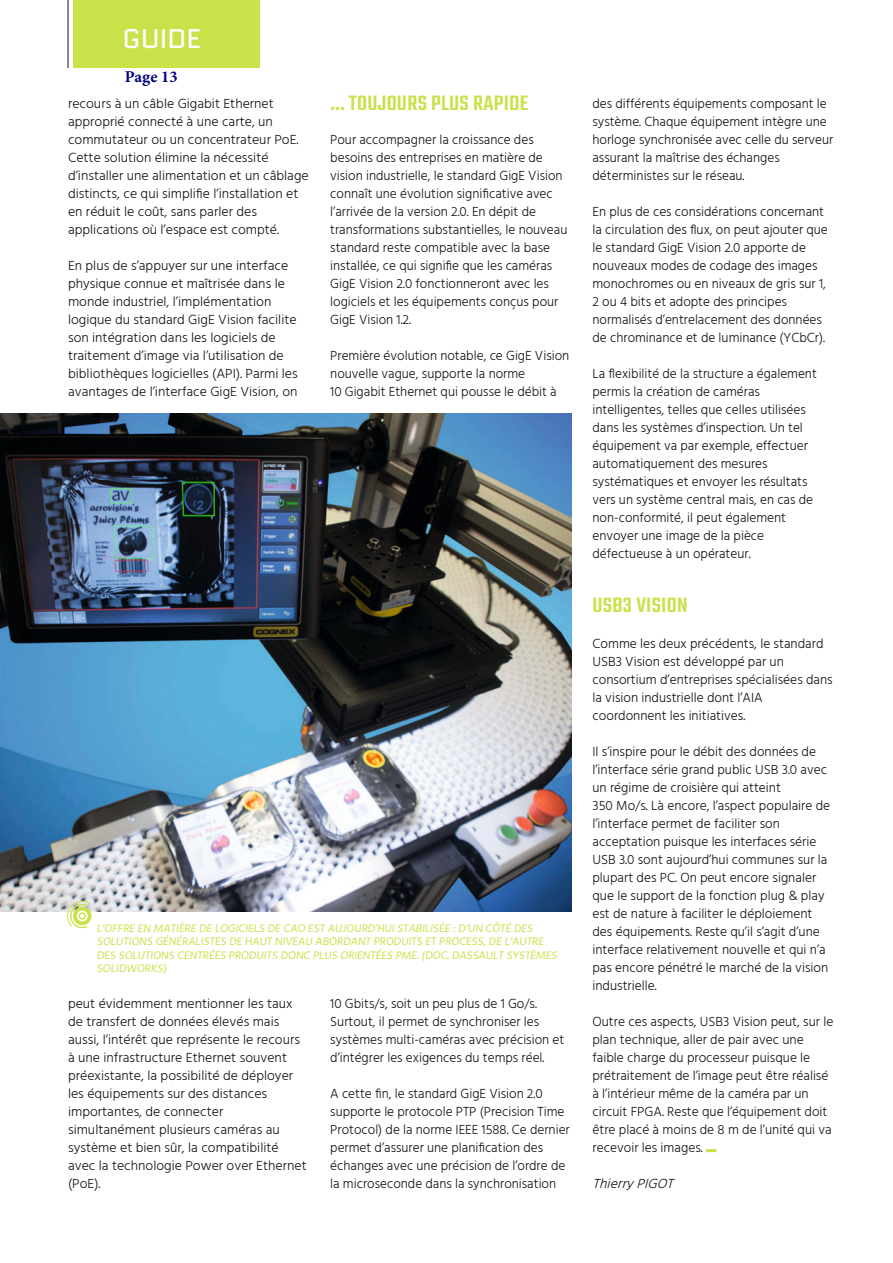
<style>
.page{position:relative;width:893px;height:1263px;background:#fff}
.page>*{position:absolute;margin:0;border:0;box-sizing:border-box;transform-origin:0 0}
.t1{font:27px "Quantico";color:#fff}
.t2{font:500 22.5px "Teko";letter-spacing:.01em;color:#c9e24a;scale:1.04 1}
.t3{font:700 16.5px "Minion Pro";color:#000080}
.t4{font:300 13.5px/18px "Hind Guntur";color:#131413}
.t5{font:italic 300 13.5px "Hind Guntur";color:#131413}
.t6{font:11.25px/13.5px "Hind Guntur";color:#c9e24a}
</style>
<div class="page">
<div style="left:74px;top:0;width:186px;height:68px;background:#c9e24a"></div>
<hr style="left:68px;top:0;width:1px;height:68px;background:#131413">
<svg style="left:706px;top:1149px;width:10px;height:3px"></svg>
<img style="left:0;top:413px;width:571px;height:499px">
<svg style="left:67px;top:900px;width:26px;height:29px"></svg>
<h1 class="t1" style="left:123px;top:20px;width:80px">GUIDE</h1>
<p class="t3" style="left:125px;top:65px;width:54px">Page 13</p>
<p class="t4" style="left:68px;top:94px;width:242px">recours à un câble Gigabit Ethernet approprié connecté à une carte, un commutateur ou un concentrateur PoE.<br>Cette solution élimine la nécessité d’installer une alimentation et un câblage distincts, ce qui simplifie l’installation et en réduit le coût, sans parler des applications où l’espace est compté.</p>
<p class="t4" style="left:68px;top:256px;width:231px">En plus de s’appuyer sur une interface physique connue et maîtrisée dans le monde industriel, l’implémentation logique du standard GigE Vision facilite son intégration dans les logiciels de traitement d’image via l’utilisation de bibliothèques logicielles (API). Parmi les avantages de l’interface GigE Vision, on</p>
<h2 class="t2" style="left:330px;top:90px;width:192px">… TOUJOURS PLUS RAPIDE</h2>
<p class="t4" style="left:330px;top:130px;width:239px">Pour accompagner la croissance des besoins des entreprises en matière de vision industrielle, le standard GigE Vision connaît une évolution significative avec l’arrivée de la version 2.0. En dépit de transformations substantielles, le nouveau standard reste compatible avec la base installée, ce qui signifie que les caméras GigE Vision 2.0 fonctionneront avec les logiciels et les équipements conçus pour GigE Vision 1.2.</p>
<p class="t4" style="left:330px;top:346px;width:240px">Première évolution notable, ce GigE Vision nouvelle vague, supporte la norme<br>10 Gigabit Ethernet qui pousse le débit à</p>
<p class="t6" style="left:97px;top:921px;width:464px">L’OFFRE EN MATIÈRE DE LOGICIELS DE CAO EST AUJOURD’HUISTABILISÉE :D’UN CÔTÉ DES SOLUTIONS GÉNÉRALISTES DE HAUT NIVEAU ABORDANT PRODUITS ET PROCESS,DE L’AUTRE DES SOLUTIONS CENTRÉES PRODUITS DONC PLUS ORIENTÉES PME.(DOC.DASSAULT SYSTÈMES SOLIDWORKS)</p>
<p class="t4" style="left:68px;top:994px;width:240px">peut évidemment mentionner les taux de transfert de données élevés mais aussi, l’intérêt que représente le recours à une infrastructure Ethernet souvent préexistante, la possibilité de déployer les équipements sur des distances importantes, de connecter simultanément plusieurs caméras au système et bien sûr, la compatibilité avec la technologie Power over Ethernet (PoE).</p>
<p class="t4" style="left:330px;top:994px;width:236px">10 Gbits/s, soit un peu plus de 1 Go/s.<br>Surtout, il permet de synchroniser les systèmes multi-caméras avec précision et d’intégrer les exigences du temps réel.</p>
<p class="t4" style="left:330px;top:1084px;width:241px">A cette fin, le standard GigE Vision 2.0 supporte le protocole PTP (Precision Time Protocol) de la norme IEEE 1588. Ce dernier permet d’assurer une planification des échanges avec une précision de l’ordre de la microseconde dans la synchronisation</p>
<p class="t4" style="left:592px;top:94px;width:242px">des différents équipements composant le système. Chaque équipement intègre une horloge synchronisée avec celle du serveur assurant la maîtrise des échanges déterministes sur le réseau.</p>
<p class="t4" style="left:592px;top:202px;width:237px">En plus de ces considérations concernant la circulation des flux, on peut ajouter que le standard GigE Vision 2.0 apporte de nouveaux modes de codage des images monochromes ou en niveaux de gris sur 1, 2 ou 4 bits et adopte des principes normalisés d’entrelacement des données de chrominance et de luminance (YCbCr).</p>
<p class="t4" style="left:592px;top:364px;width:226px">La flexibilité de la structure a également permis la création de caméras intelligentes, telles que celles utilisées dans les systèmes d’inspection. Un tel équipement va par exemple, effectuer automatiquement des mesures systématiques et envoyer les résultats vers un système central mais, en cas de non-conformité, il peut également envoyer une image de la pièce défectueuse à un opérateur.</p>
<h2 class="t2" style="left:592px;top:592px;width:93px">USB3 VISION</h2>
<p class="t4" style="left:592px;top:634px;width:242px">Comme les deux précédents, le standard USB3 Vision est développé par un consortium d’entreprises spécialisées dans la vision industrielle dont l’AIA coordonnent les initiatives.</p>
<p class="t4" style="left:592px;top:742px;width:239px">Il s’inspire pour le débit des données de l’interface série grand public USB 3.0 avec un régime de croisière qui atteint<br>350 Mo/s. Là encore, l’aspect populaire de l’interface permet de faciliter son acceptation puisque les interfaces série USB 3.0 sont aujourd’hui communes sur la plupart des PC. On peut encore signaler que le support de la fonction plug &amp; play est de nature à faciliter le déploiement des équipements. Reste qu’il s’agit d’une interface relativement nouvelle et qui n’a pas encore pénétré le marché de la vision industrielle.</p>
<p class="t4" style="left:592px;top:1012px;width:242px">Outre ces aspects, USB3 Vision peut, sur le plan technique, aller de pair avec une faible charge du processeur puisque le prétraitement de l’image peut être réalisé à l’intérieur même de la caméra par un circuit FPGA. Reste que l’équipement doit être placé à moins de 8 m de l’unité qui va recevoir les images.</p>
<p class="t5" style="left:592px;top:1175px;width:88px">ThierryPIGOT</p>
</div>
